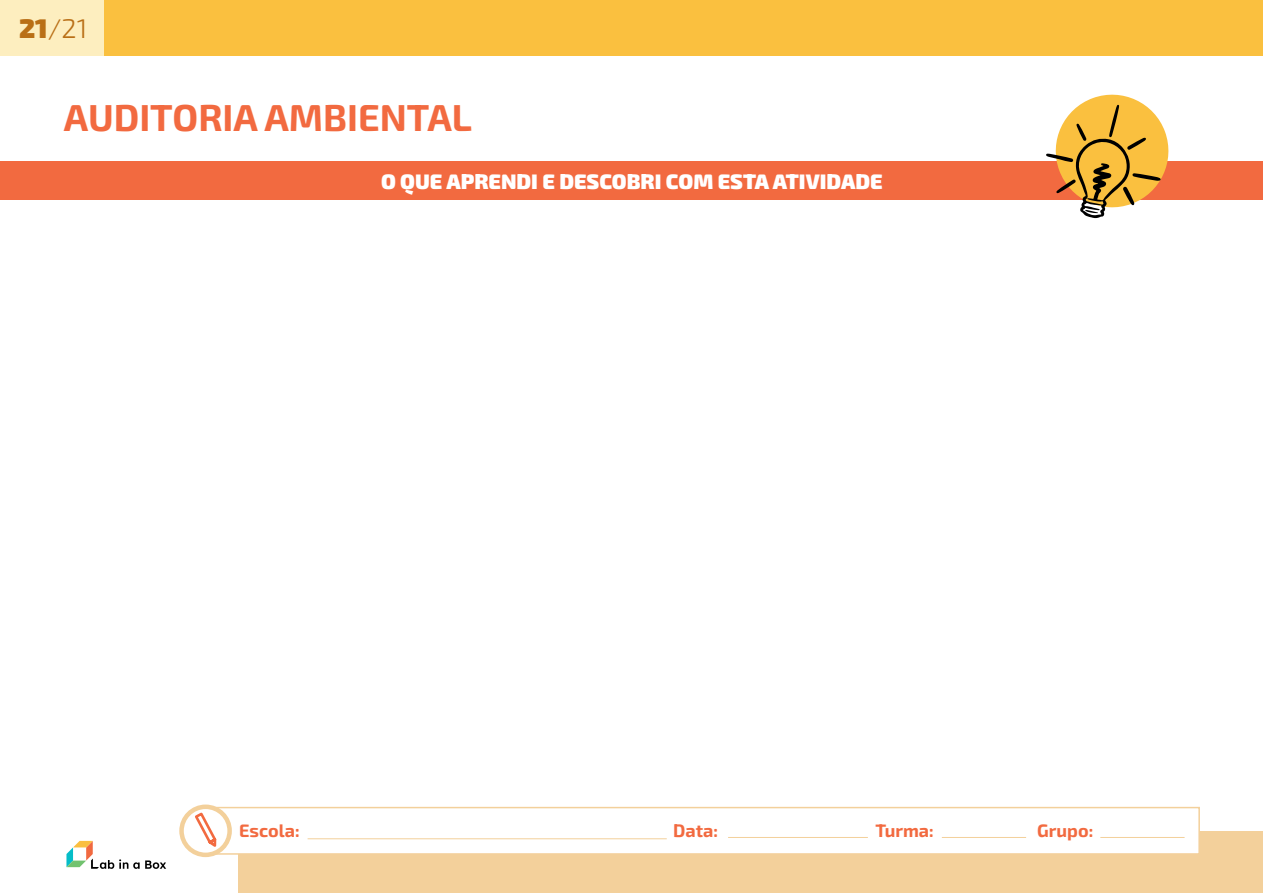
<style>
.page{position:relative;width:1263px;height:893px;background:#fff}
.page>*{position:absolute;margin:0;border:0;box-sizing:border-box;transform-origin:0 0}
.t1{font:700 37.5px "Exo 2";color:#f26a40}
.t2{font:27px "Exo 2";color:#b96f16}
.t3{font:900 27px "Exo 2";color:#b96f16}
.t4{font:900 21px "Exo 2";color:#fff}
.t5{font:700 18px "Exo 2";color:#f26a40}
.s1{font-weight:900}
.s2{font-weight:400}
</style>
<div class="page">
<svg style="left:66px;top:841px;width:100px;height:28px"></svg>
<div style="left:238px;top:831px;width:1025px;height:62px;background:#f3d09b"></div>
<div style="left:0;top:0;width:1263px;height:55px;background:#fac03f"></div>
<div style="left:0;top:161px;width:1263px;height:39px;background:#f26a40"></div>
<svg style="left:1046px;top:94px;width:123px;height:124px"></svg>
<div style="left:0;top:0;width:104px;height:55px;background:#fdeebf"></div>
<div style="left:213px;top:807px;width:987px;height:48px;background:#fff;border:2px solid #f3d09b"></div>
<svg style="left:182px;top:807px;width:48px;height:48px"></svg>
<div style="left:179px;top:804px;width:53px;height:53px;border:4px solid #f3d09b;border-radius:50%"></div>
<svg style="left:193px;top:810px;width:25px;height:39px"></svg>
<hr style="left:308px;top:838px;width:359px;height:1px;background:#f3d09b">
<hr style="left:728px;top:837px;width:140px;height:1px;background:#f3d09b">
<hr style="left:942px;top:837px;width:84px;height:1px;background:#f3d09b">
<hr style="left:1100px;top:837px;width:84px;height:1px;background:#f3d09b">
<p class="t2" style="left:19px;top:10px;width:70px"><span class="s1">21</span>/21</p>
<p class="t3" style="left:30px;top:10px;width:48px">2 <span class="s2">4</span></p>
<h1 class="t1" style="left:64px;top:92px;width:410px">AUDITORIA AMBIENTAL</h1>
<p class="t4" style="left:381px;top:167px;width:503px">O QUE APRENDI E DESCOBRI COM ESTA ATIVIDADE</p>
<p class="t5" style="left:239px;top:818px;width:62px">Escola:</p>
<p class="t5" style="left:673px;top:818px;width:46px">Data:</p>
<p class="t5" style="left:875px;top:818px;width:60px">Turma:</p>
<p class="t5" style="left:1037px;top:818px;width:58px">Grupo:</p>
</div>
